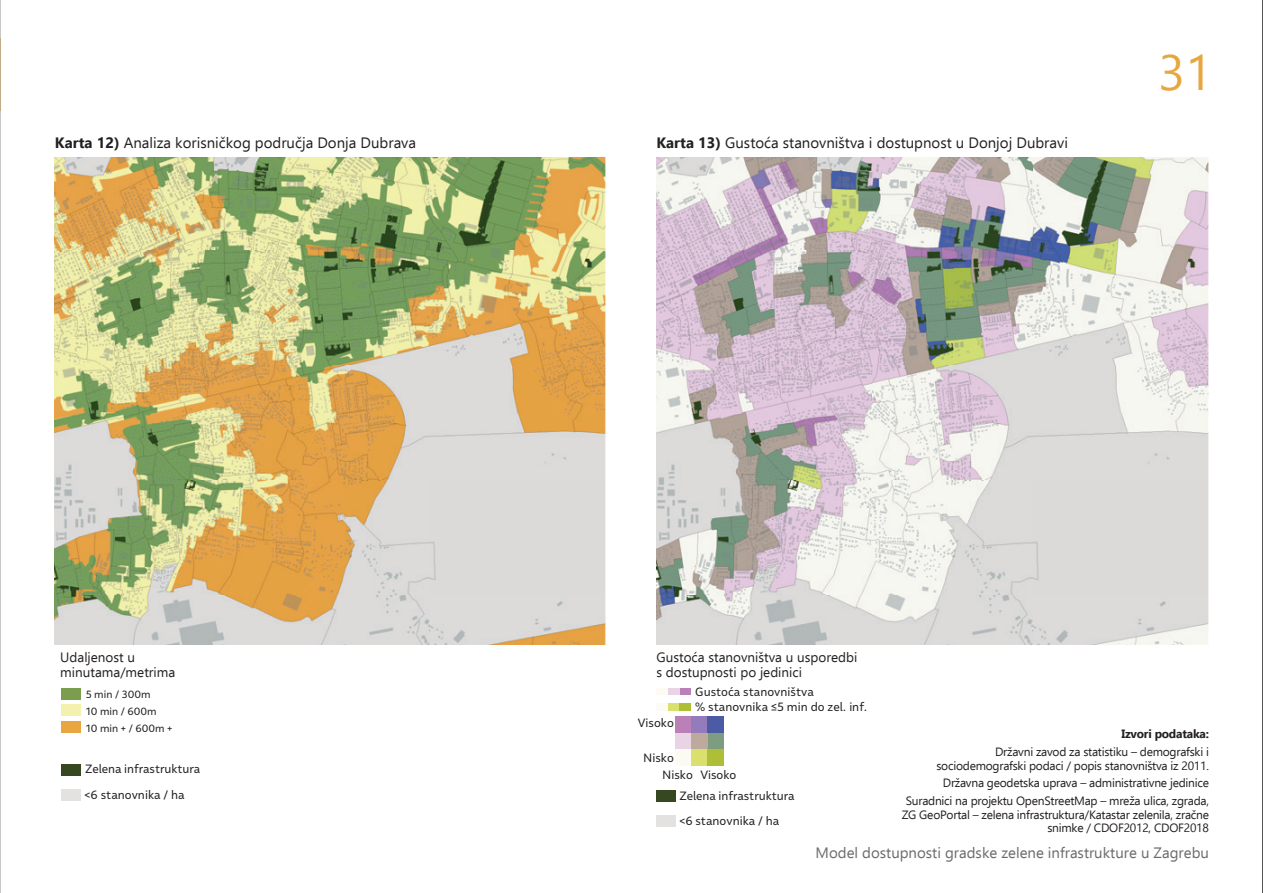
<style>
.page{position:relative;width:1263px;height:893px;background:#fff}
.page>*{position:absolute;margin:0;border:0;box-sizing:border-box;transform-origin:0 0}
.t1{font:49.5px "Ebrima";color:#e7a63e}
.slika_opis{font:15px "Ebrima";color:#231f20}
.t2{font:15px "Ebrima";color:#6b6b6e}
.slika_opis-2{font:13.5px/15px "Ebrima";color:#231f20}
.izvori{font:12px/13.5px "Ebrima";letter-spacing:-.02em;color:#231f20;text-align:right}
.opis_tablica_graf{font:12px "Malva";color:#231f20}
.izvori-2{font:700 12px "Ebrima";letter-spacing:-.02em;color:#231f20}
.opis_tablica_graf-2{font:10.5px "Malva";color:#231f20}
.s1{font-weight:700}
</style>
<div class="page">
<img style="left:656px;top:157px;width:553px;height:487px">
<img style="left:54px;top:157px;width:552px;height:487px">
<hr style="left:1262px;top:0;width:1px;height:893px;background:#231f20">
<hr style="left:0;top:0;width:1px;height:893px;background:#939598">
<div style="left:680px;top:688px;width:11px;height:6px;background:#bb80b8"></div>
<div style="left:668px;top:688px;width:12px;height:6px;background:#e9d4e5"></div>
<div style="left:656px;top:688px;width:12px;height:6px;background:#fbfbf3"></div>
<div style="left:707px;top:733px;width:17px;height:16px;background:#7e9c80"></div>
<div style="left:675px;top:716px;width:16px;height:17px;background:#bb80b8"></div>
<div style="left:691px;top:716px;width:16px;height:17px;background:#947bbc"></div>
<div style="left:707px;top:716px;width:17px;height:17px;background:#4b5ca4"></div>
<div style="left:675px;top:733px;width:16px;height:16px;background:#e9d4e5"></div>
<div style="left:691px;top:733px;width:16px;height:16px;background:#bdaa9c"></div>
<div style="left:675px;top:749px;width:16px;height:17px;background:#fbfbf3"></div>
<div style="left:691px;top:749px;width:16px;height:17px;background:#d9e06e"></div>
<div style="left:707px;top:749px;width:17px;height:17px;background:#aebe37"></div>
<div style="left:656px;top:790px;width:19px;height:12px;background:#364820"></div>
<div style="left:61px;top:765px;width:19px;height:11px;background:#364820"></div>
<div style="left:61px;top:721px;width:19px;height:12px;background:#e9a540"></div>
<div style="left:61px;top:705px;width:19px;height:11px;background:#f4f1ae"></div>
<div style="left:61px;top:688px;width:19px;height:12px;background:#7b9e4e"></div>
<div style="left:656px;top:815px;width:19px;height:11px;background:#e3e2e0"></div>
<div style="left:61px;top:789px;width:19px;height:11px;background:#e3e2e0"></div>
<div style="left:656px;top:703px;width:12px;height:7px;background:#fbfbf3"></div>
<div style="left:668px;top:703px;width:12px;height:7px;background:#d9e06e"></div>
<div style="left:680px;top:703px;width:11px;height:7px;background:#aebe37"></div>
<p class="slika_opis" style="left:55px;top:132px;width:363px"><span class="s1">Karta 12)</span> Analiza korisničkog područja Donja Dubrava</p>
<p class="slika_opis" style="left:656px;top:132px;width:413px"><span class="s1">Karta 13)</span> Gustoća stanovništva i dostupnost u Donjoj Dubravi</p>
<p class="t1" style="left:1158px;top:36px;width:55px">31</p>
<p class="slika_opis-2" style="left:60px;top:649px;width:76px">Udaljenost u</p>
<p class="slika_opis-2" style="left:60px;top:664px;width:117px">minutama/metrima</p>
<p class="opis_tablica_graf-2" style="left:86px;top:688px;width:66px">5 min / 300m</p>
<p class="opis_tablica_graf-2" style="left:86px;top:705px;width:73px">10 min / 600m</p>
<p class="slika_opis-2" style="left:656px;top:649px;width:202px">Gustoća stanovništva u usporedbi s dostupnosti po jedinici</p>
<p class="opis_tablica_graf" style="left:695px;top:684px;width:120px">Gustoća stanovništva</p>
<p class="opis_tablica_graf" style="left:695px;top:699px;width:173px">% stanovnika ≤5 min do zel. inf.</p>
<p class="opis_tablica_graf-2" style="left:86px;top:722px;width:88px">10 min + / 600m +</p>
<p class="opis_tablica_graf" style="left:638px;top:715px;width:37px">Visoko</p>
<p class="opis_tablica_graf" style="left:643px;top:750px;width:32px">Nisko</p>
<p class="opis_tablica_graf" style="left:662px;top:767px;width:32px">Nisko</p>
<p class="opis_tablica_graf" style="left:700px;top:767px;width:37px">Visoko</p>
<p class="opis_tablica_graf" style="left:85px;top:762px;width:117px">Zelena infrastruktura</p>
<p class="opis_tablica_graf" style="left:85px;top:787px;width:102px">&lt;6 stanovnika / ha</p>
<p class="opis_tablica_graf" style="left:679px;top:788px;width:117px">Zelena infrastruktura</p>
<p class="opis_tablica_graf" style="left:679px;top:814px;width:102px">&lt;6 stanovnika / ha</p>
<p class="izvori-2" style="left:1121px;top:725px;width:89px">Izvori podataka:</p>
<p class="izvori" style="left:936px;top:745px;width:274px">Državni zavod za statistiku – demografski i sociodemografski podaci / popis stanovništva iz 2011.</p>
<p class="izvori" style="left:943px;top:776px;width:268px">Državna geodetska uprava – administrativne jedinice</p>
<p class="izvori" style="left:902px;top:794px;width:309px">Suradnici na projektu OpenStreetMap – mreža ulica, zgrada,<br>ZG GeoPortal – zelena infrastruktura/Katastar zelenila, zračne snimke / CDOF2012, CDOF2018</p>
<p class="t2" style="left:815px;top:842px;width:395px">Model dostupnosti gradske zelene infrastrukture u Zagrebu</p>
</div>
